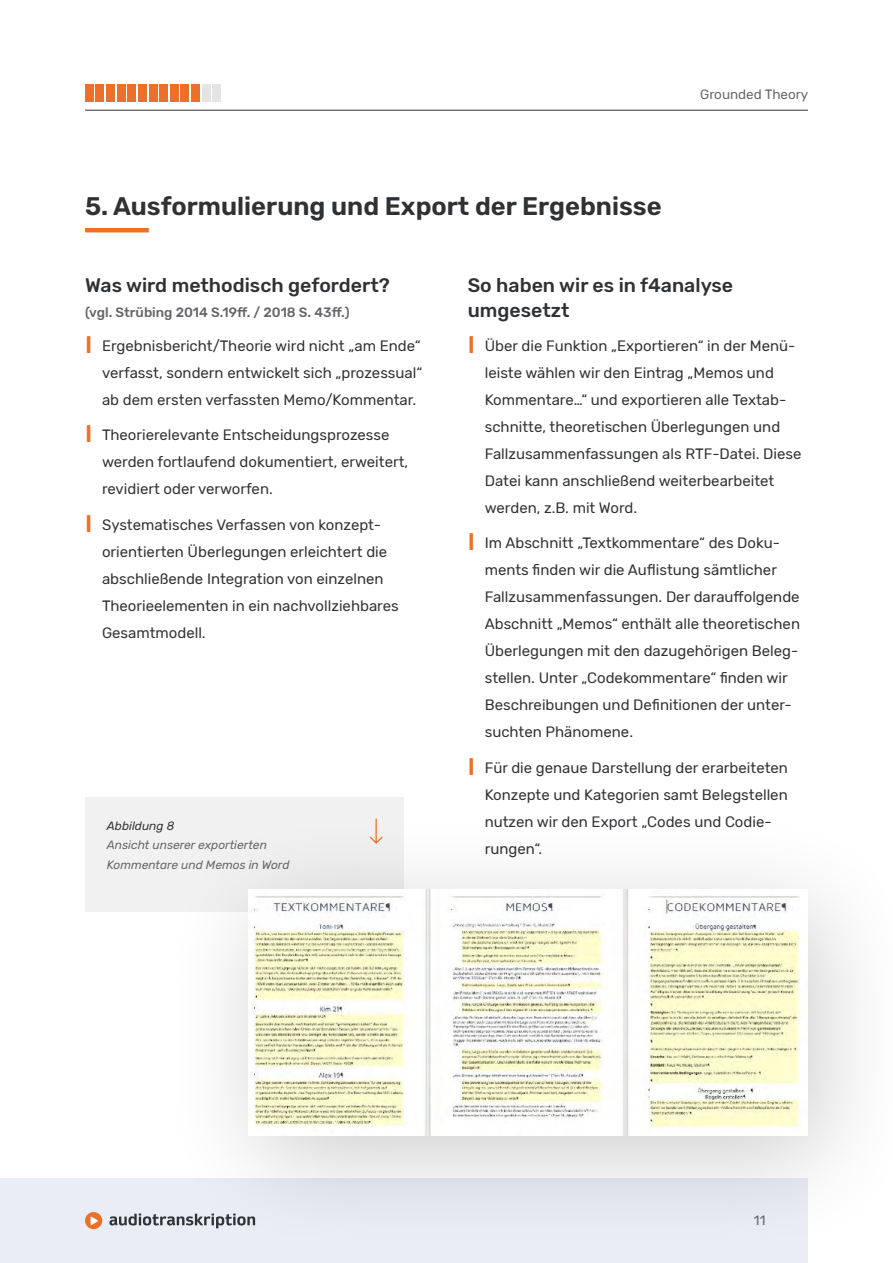
<style>
.page{position:relative;width:893px;height:1263px;background:#fff}
.page>*{position:absolute;margin:0;border:0;box-sizing:border-box;transform-origin:0 0}
.t1{font:600 25.5px "Rubik";color:#2f3235}
.t2{font:500 19.5px/25.5px "Rubik";color:#2f3235}
.t3{font:15px/27px "Rubik";color:#2f3235}
.t4{font:500 13.5px "Rubik";color:#636568}
.t5{font:13.5px "Rubik";color:#636568}
.t6{font:italic 12px/19.5px "Rubik";color:#636568}
.t7{font:italic 12px "Rubik";color:#2f3235}
.s1{font-weight:500;font-size:24px;color:#ee7028}
</style>
<div class="page">
<div style="left:0;top:1178px;width:808px;height:85px;background:#e8edf6"></div>
<div style="left:85px;top:1212px;width:17px;height:17px;background:#ee7028;border-radius:50%"></div>
<svg style="left:91px;top:1216px;width:7px;height:9px"></svg>
<svg style="left:109px;top:1213px;width:50px;height:13px"></svg>
<hr style="left:85px;top:110px;width:723px;height:1px;background:#323335">
<hr style="left:85px;top:228px;width:64px;height:4px;background:#ee7028">
<div style="left:85px;top:797px;width:319px;height:114px;background:#f2f1f2"></div>
<div style="left:160px;top:810px;width:733px;height:447px;background:#000;opacity:.2"></div>
<img style="left:249px;top:890px;width:559px;height:245px">
<div style="left:85px;top:84px;width:9px;height:17px;background:#ee7028"></div>
<div style="left:96px;top:84px;width:8px;height:17px;background:#ee7028"></div>
<div style="left:106px;top:84px;width:9px;height:17px;background:#ee7028"></div>
<div style="left:117px;top:84px;width:8px;height:17px;background:#ee7028"></div>
<div style="left:128px;top:84px;width:8px;height:17px;background:#ee7028"></div>
<div style="left:138px;top:84px;width:9px;height:17px;background:#ee7028"></div>
<div style="left:149px;top:84px;width:8px;height:17px;background:#ee7028"></div>
<div style="left:159px;top:84px;width:9px;height:17px;background:#ee7028"></div>
<div style="left:170px;top:84px;width:9px;height:17px;background:#ee7028"></div>
<div style="left:181px;top:84px;width:8px;height:17px;background:#ee7028"></div>
<div style="left:191px;top:84px;width:9px;height:17px;background:#ee7028"></div>
<div style="left:202px;top:84px;width:8px;height:17px;background:#e5e4e5"></div>
<div style="left:213px;top:84px;width:8px;height:17px;background:#e5e4e5"></div>
<h1 class="t1" style="left:85px;top:192px;width:578px">5. Ausformulierung und Export der Ergebnisse</h1>
<p class="t5" style="left:700px;top:90px;width:110px">Grounded Theory</p>
<h2 class="t2" style="left:85px;top:273px;width:306px">Was wird methodisch gefordert?</h2>
<p class="t4" style="left:85px;top:305px;width:266px">(vgl. Strübing 2014 S.19ff. / 2018 S. 43ff.)</p>
<p class="t3" style="left:102px;top:332px;width:322px;text-align:justify;text-indent:-17px"><span class="s1">I</span> Ergebnisbericht/Theorie wird nicht „am Ende“ verfasst, sondern entwickelt sich „prozessual“ ab dem ersten verfassten Memo/Kommentar.</p>
<p class="t3" style="left:102px;top:422px;width:308px;text-indent:-17px"><span class="s1">I</span> Theorierelevante Entscheidungsprozesse werden fortlaufend dokumentiert, erweitert, revidiert oder verworfen.</p>
<p class="t3" style="left:102px;top:511px;width:298px;text-indent:-17px"><span class="s1">I</span> Systematisches Verfassen von konzept&shy;orientierten Überlegungen erleichtert die abschließende Integration von einzelnen Theorieelementen in ein nachvollziehbares Gesamtmodell.</p>
<p class="t7" style="left:107px;top:819px;width:69px">Abbildung 8</p>
<p class="t6" style="left:107px;top:835px;width:184px">Ansicht unserer exportierten<br>Kommentare und Memos in Word</p>
<h2 class="t2" style="left:468px;top:273px;width:267px">So haben wir es in f4analyse umgesetzt</h2>
<p class="t3" style="left:485px;top:332px;width:318px;text-indent:-17px"><span class="s1">I</span> Über die Funktion „Exportieren“ in der Menü&shy;leiste wählen wir den Eintrag „Memos und Kommentare…“ und exportieren alle Textab&shy;schnitte, theoretischen Überlegungen und Fallzusammenfassungen als RTF-Datei. Diese Datei kann anschließend weiterbearbeitet werden, z.B. mit Word.</p>
<p class="t3" style="left:485px;top:530px;width:317px;text-indent:-17px"><span class="s1">I</span> Im Abschnitt „Textkommentare“ des Doku&shy;ments finden wir die Auflistung sämtlicher Fallzusammenfassungen. Der darauffolgende Abschnitt „Memos“ enthält alle theoretischen Überlegungen mit den dazugehörigen Beleg&shy;stellen. Unter „Codekommentare“ finden wir Beschreibungen und Definitionen der unter&shy;suchten Phänomene.</p>
<p class="t3" style="left:485px;top:754px;width:305px;text-indent:-17px"><span class="s1">I</span> Für die genaue Darstellung der erarbeiteten Konzepte und Kategorien samt Belegstellen nutzen wir den Export „Codes und Codie&shy;rungen“.</p>
<p class="t5" style="left:754px;top:1213px;width:13px">11</p>
</div>
